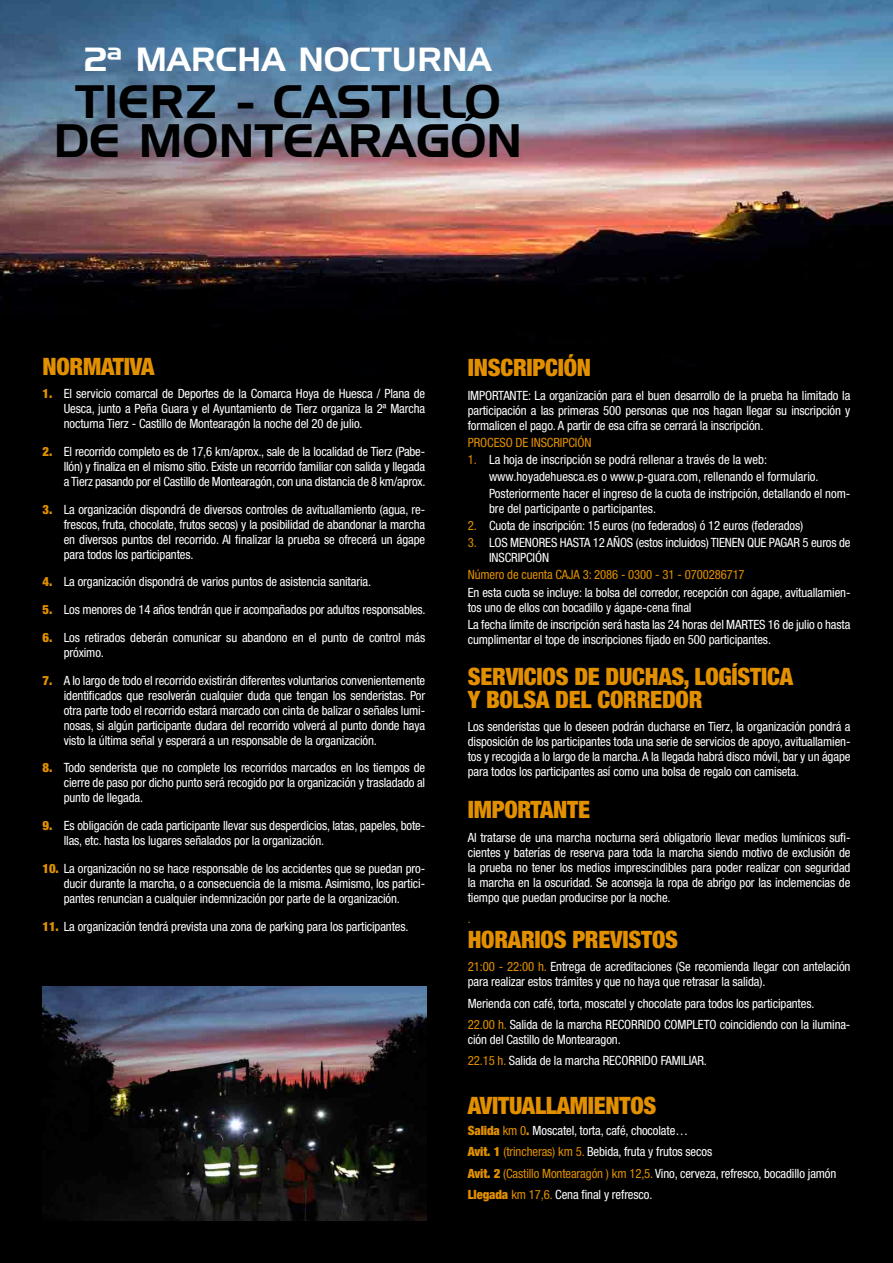
<style>
.page{position:relative;width:893px;height:1263px;background:#000}
.page>*{position:absolute;margin:0;border:0;box-sizing:border-box;transform-origin:0 0}
.t1{font:45.75px/39.2px "Handel Gothic BT";letter-spacing:.01em;color:#000;text-align:center}
.t2{font:32.7px "Handel Gothic BT";letter-spacing:.01em;color:#fff}
.t3{font:900 condensed 24px/22.5px "Helvetica Neue";letter-spacing:-.01em;color:#e29000}
.t4{font:condensed 12.75px/15px "Helvetica Neue";letter-spacing:-.01em;color:#fff}
.t5{font:condensed 12.75px "Helvetica Neue";letter-spacing:-.01em;color:#e29000}
.t6{font:condensed 12px "Helvetica Neue";color:#e29000}
.s1{font-weight:900;color:#e29000}
.s2{color:#e29000}
</style>
<div class="page">
<img style="left:0;top:0;width:893px;height:302px">
<img style="left:43px;top:986px;width:384px;height:234px">
<h2 class="t2" style="left:84px;top:40px;width:409px">2ª MARCHA NOCTURNA</h2>
<h1 class="t1" style="left:54px;top:82px;width:470px">TIERZ - CASTILLO<br>DE MONTEARAGÓN</h1>
<h3 class="t3" style="left:43px;top:354px;width:113px">NORMATIVA</h3>
<p class="t4" style="left:64px;top:386px;width:363px;text-align:justify;text-indent:-21px"><span class="s1">1.</span> El servicio comarcal de Deportes de la Comarca Hoya de Huesca / Plana de Uesca, junto a Peña Guara y el Ayuntamiento de Tierz organiza la 2ª Marcha nocturna Tierz - Castillo de Montearagón la noche del 20 de julio.</p>
<p class="t4" style="left:64px;top:444px;width:363px;text-align:justify;text-indent:-21px"><span class="s1">2.</span> El recorrido completo es de 17,6 km/aprox., sale de la localidad de Tierz (Pabe&shy;llón) y finaliza en el mismo sitio. Existe un recorrido familiar con salida y llegada a Tierz pasando por el Castillo de Montearagón, con una distancia de 8 km/aprox.</p>
<p class="t4" style="left:64px;top:501px;width:363px;text-align:justify;text-indent:-21px"><span class="s1">3.</span> La organización dispondrá de diversos controles de avituallamiento (agua, re&shy;frescos, fruta, chocolate, frutos secos) y la posibilidad de abandonar la marcha en diversos puntos del recorrido. Al finalizar la prueba se ofrecerá un ágape para todos los participantes.</p>
<p class="t4" style="left:43px;top:574px;width:330px"><span class="s1">4.</span> La organización dispondrá de varios puntos de asistencia sanitaria.</p>
<p class="t4" style="left:43px;top:602px;width:385px"><span class="s1">5.</span> Los menores de 14 años tendrán que ir acompañados por adultos responsables.</p>
<p class="t4" style="left:64px;top:630px;width:363px;text-indent:-21px"><span class="s1">6.</span> Los retirados deberán comunicar su abandono en el punto de control más próximo.</p>
<p class="t4" style="left:64px;top:672px;width:363px;text-align:justify;text-indent:-21px"><span class="s1">7.</span> A lo largo de todo el recorrido existirán diferentes voluntarios convenientemente identificados que resolverán cualquier duda que tengan los senderistas. Por otra parte todo el recorrido estará marcado con cinta de balizar o señales lumi&shy;nosas, si algún participante dudara del recorrido volverá al punto donde haya visto la última señal y esperará a un responsable de la organización.</p>
<p class="t4" style="left:64px;top:760px;width:363px;text-align:justify;text-indent:-21px"><span class="s1">8.</span> Todo senderista que no complete los recorridos marcados en los tiempos de cierre de paso por dicho punto será recogido por la organización y trasladado al punto de llegada.</p>
<p class="t4" style="left:64px;top:818px;width:363px;text-indent:-21px"><span class="s1">9.</span> Es obligación de cada participante llevar sus desperdicios, latas, papeles, bote&shy;llas, etc. hasta los lugares señalados por la organización.</p>
<p class="t4" style="left:64px;top:861px;width:363px;text-align:justify;text-indent:-21px"><span class="s1">10.</span> La organización no se hace responsable de los accidentes que se puedan pro&shy;ducir durante la marcha, o a consecuencia de la misma. Asimismo, los partici&shy;pantes renuncian a cualquier indemnización por parte de la organización.</p>
<p class="t4" style="left:43px;top:918px;width:367px"><span class="s1">11.</span> La organización tendrá prevista una zona de parking para los participantes.</p>
<h3 class="t3" style="left:468px;top:356px;width:125px">INSCRIPCIÓN</h3>
<p class="t4" style="left:468px;top:387px;width:384px;text-align:justify">IMPORTANTE: La organización para el buen desarrollo de la prueba ha limitado la participación a las primeras 500 personas que nos hagan llegar su inscripción y formalicen el pago. A partir de esa cifra se cerrará la inscripción.</p>
<p class="t5" style="left:468px;top:435px;width:125px">PROCESO DE INSCRIPCIÓN</p>
<p class="t4" style="left:489px;top:451px;width:363px;line-height:17.1px;text-indent:-21px"><span class="s2">1.</span> La hoja de inscripción se podrá rellenar a través de la web: www.hoyadehuesca.es o www.p-guara.com, rellenando el formulario.<br>Posteriormente hacer el ingreso de la cuota de instripción, detallando el nom-</p>
<p class="t4" style="left:489px;top:501px;width:169px">bre del participante o participantes.</p>
<p class="t4" style="left:468px;top:518px;width:337px"><span class="s2">2.</span> Cuota de inscripción: 15 euros (no federados) ó 12 euros (federados)</p>
<p class="t4" style="left:489px;top:535px;width:363px;text-indent:-21px"><span class="s2">3.</span> LOS MENORES HASTA 12 AÑOS (estos incluidos) TIENEN QUE PAGAR 5 euros de<br>INSCRIPCIÓN</p>
<p class="t5" style="left:468px;top:567px;width:278px">Número de cuenta CAJA 3: 2086 - 0300 - 31 - 0700286717</p>
<p class="t4" style="left:468px;top:584px;width:384px">En esta cuota se incluye: la bolsa del corredor, recepción con ágape, avituallamien&shy;tos uno de ellos con bocadillo y ágape-cena final</p>
<p class="t4" style="left:468px;top:616px;width:384px">La fecha límite de inscripción será hasta las 24 horas del MARTES 16 de julio o hasta cumplimentar el tope de inscripciones fijado en 500 participantes.</p>
<h3 class="t3" style="left:468px;top:665px;width:327px">SERVICIOS DE DUCHAS, LOGÍSTICA<br>Y BOLSA DEL CORREDOR</h3>
<p class="t4" style="left:468px;top:719px;width:384px;text-align:justify">Los senderistas que lo deseen podrán ducharse en Tierz, la organización pondrá a disposición de los participantes toda una serie de servicios de apoyo, avituallamien&shy;tos y recogida a lo largo de la marcha. A la llegada habrá disco móvil, bar y un ágape para todos los participantes así como una bolsa de regalo con camiseta.</p>
<h3 class="t3" style="left:468px;top:798px;width:124px">IMPORTANTE</h3>
<p class="t4" style="left:468px;top:830px;width:384px;text-align:justify">Al tratarse de una marcha nocturna será obligatorio llevar medios lumínicos sufi&shy;cientes y baterías de reserva para toda la marcha siendo motivo de exclusión de la prueba no tener los medios imprescindibles para poder realizar con seguridad la marcha en la oscuridad. Se aconseja la ropa de abrigo por las inclemencias de tiempo que puedan producirse por la noche.</p>
<p class="t6" style="left:468px;top:912px;width:4px">.</p>
<h3 class="t3" style="left:468px;top:928px;width:212px">HORARIOS PREVISTOS</h3>
<p class="t4" style="left:468px;top:959px;width:384px"><span class="s2">21:00 - 22:00 h.</span> Entrega de acreditaciones (Se recomienda llegar con antelación para realizar estos trámites y que no haya que retrasar la salida).</p>
<p class="t4" style="left:468px;top:992px;width:384px;line-height:21.5px">Merienda con café, torta, moscatel y chocolate para todos los participantes.<br><span class="s2">22.00 h.</span> Salida de la marcha RECORRIDO COMPLETO coincidiendo con la ilumina-</p>
<p class="t4" style="left:468px;top:1029px;width:241px;line-height:21.5px">ción del Castillo de Montearagon.<br><span class="s2">22.15 h.</span> Salida de la marcha RECORRIDO FAMILIAR.</p>
<h3 class="t3" style="left:468px;top:1093px;width:190px">AVITUALLAMIENTOS</h3>
<p class="t4" style="left:468px;top:1119px;width:370px;line-height:21.5px"><span class="s1">Salida</span> <span class="s2">km 0</span><span class="s1">.</span> Moscatel, torta, café, chocolate…<br><span class="s1">Avit. 1</span> <span class="s2">(trincheras) km 5.</span> Bebida, fruta y frutos secos<br><span class="s1">Avit. 2</span> <span class="s2">(Castillo Montearagón ) km 12,5.</span> Vino, cerveza, refresco, bocadillo jamón <span class="s1">Llegada</span> <span class="s2">km 17,6.</span> Cena final y refresco.</p>
</div>
